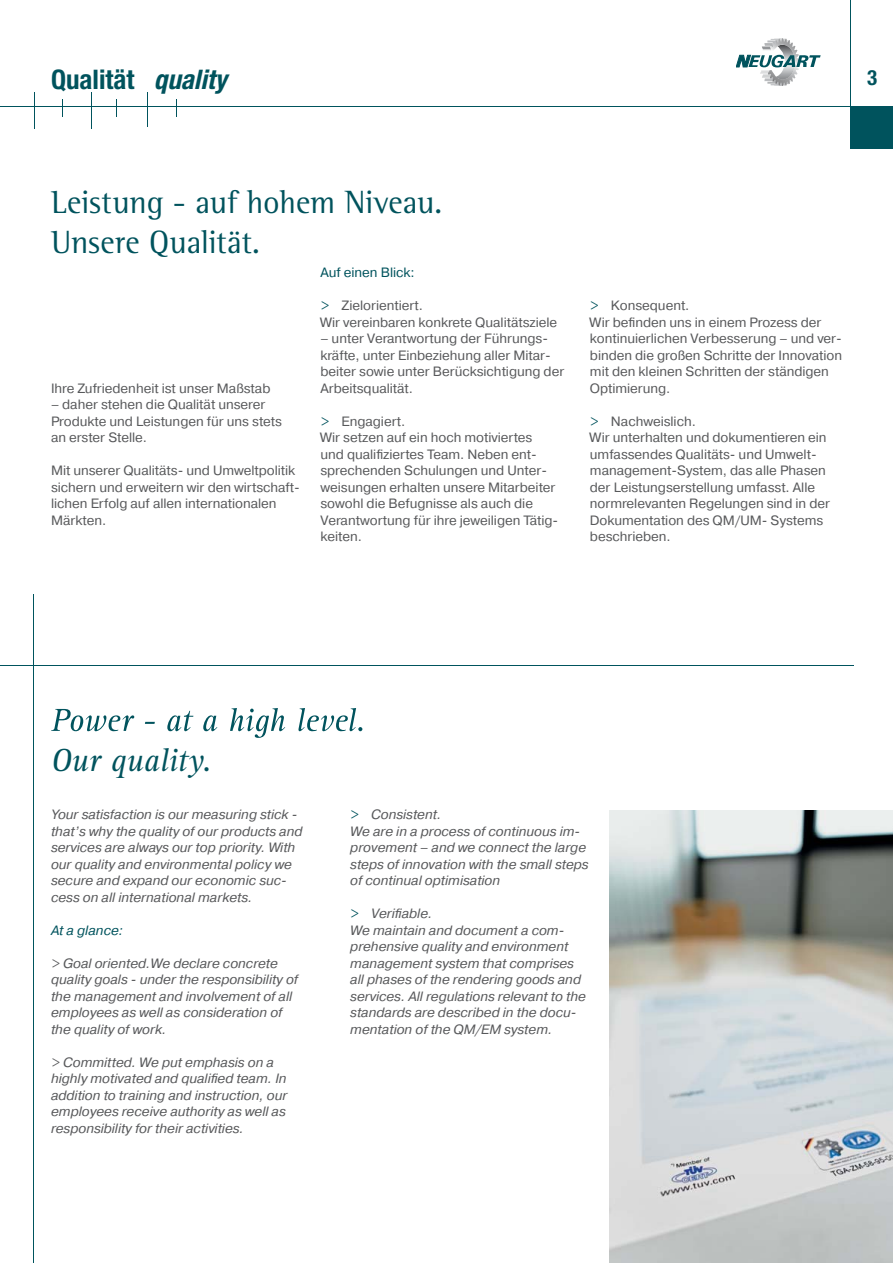
<style>
.page{position:relative;width:893px;height:1263px;background:#fff}
.page>*{position:absolute;margin:0;border:0;box-sizing:border-box;transform-origin:0 0}
.t1{font:33px/39.6px "Rotis Semi Serif";color:#00535d}
.t2{font:italic 33px "Rotis Serif";letter-spacing:-.005em;color:#00535d}
.t3{font:700 condensed 27px "Helvetica Neue LT Std";color:#00535d}
.t4{font:700 condensed 21px "Helvetica Neue LT Std";color:#00535d}
.t5{font:13.5px/16.5px "Pragmatica";letter-spacing:-.005em;color:#58595b}
.t6{font:italic 13.5px/16.5px "Pragmatica";letter-spacing:-.005em;color:#58595b}
.t7{font:13.5px "Pragmatica";letter-spacing:-.005em;color:#00535d}
.t8{font:italic 13.5px "Pragmatica";letter-spacing:-.005em;color:#00535d}
.s1{font-style:italic}
.s2{color:#00535d}
.s3{font-style:normal;color:#00535d}
</style>
<div class="page">
<hr style="left:0;top:106px;width:892px;height:1px;background:#00535d">
<svg style="left:736px;top:38px;width:84px;height:48px"></svg>
<hr style="left:850px;top:0;width:1px;height:149px;background:#00535d">
<div style="left:850px;top:106px;width:42px;height:43px;background:#00535d"></div>
<hr style="left:0;top:665px;width:853px;height:1px;background:#00535d">
<hr style="left:33px;top:594px;width:1px;height:669px;background:#00535d">
<hr style="left:34px;top:92px;width:1px;height:37px;background:#00535d">
<hr style="left:147px;top:92px;width:1px;height:35px;background:#00535d">
<hr style="left:91px;top:92px;width:1px;height:37px;background:#00535d">
<svg style="left:62px;top:100px;width:1px;height:17px"></svg>
<svg style="left:116px;top:100px;width:1px;height:17px"></svg>
<svg style="left:176px;top:100px;width:1px;height:17px"></svg>
<img style="left:609px;top:810px;width:283px;height:453px">
<svg style="left:51px;top:708px;width:193px;height:23px"></svg>
<p class="t3" style="left:51px;top:69px;width:177px">Qualität <span class="s1">quality</span></p>
<p class="t4" style="left:867px;top:70px;width:12px">3</p>
<p class="t1" style="left:51px;top:185px;width:392px">Leistung - auf hohem Niveau.<br>Unsere Qualität.</p>
<p class="t5" style="left:51px;top:381px;width:221px">Ihre Zufriedenheit ist unser Maßstab</p>
<p class="t5" style="left:51px;top:397px;width:232px">– daher stehen die Qualität unserer<br>Produkte und Leistungen für uns stets an erster Stelle.</p>
<p class="t5" style="left:51px;top:463px;width:250px">Mit unserer Qualitäts- und Umweltpolitik sichern und erweitern wir den wirtschaft&shy;lichen Erfolg auf allen internationalen Märkten.</p>
<p class="t7" style="left:320px;top:268px;width:96px">Auf einen Blick:</p>
<p class="t5" style="left:320px;top:298px;width:238px"><span class="s2">&gt;</span> Zielorientiert.<br>Wir vereinbaren konkrete Qualitätsziele</p>
<p class="t5" style="left:320px;top:331px;width:245px">– unter Verantwortung der Führungs&shy;kräfte, unter Einbeziehung aller Mitar&shy;beiter sowie unter Berücksichtigung der Arbeitsqualität.</p>
<p class="t5" style="left:320px;top:414px;width:239px"><span class="s2">&gt;</span> Engagiert.<br>Wir setzen auf ein hoch motiviertes und qualifiziertes Team. Neben ent&shy;sprechenden Schulungen und Unter&shy;weisungen erhalten unsere Mitarbeiter sowohl die Befugnisse als auch die<br>Verantwortung für ihre jeweiligen Tätig&shy;keiten.</p>
<p class="t5" style="left:590px;top:298px;width:254px"><span class="s2">&gt;</span> Konsequent.<br>Wir befinden uns in einem Prozess der kontinuierlichen Verbesserung – und ver&shy;binden die großen Schritte der Innovation mit den kleinen Schritten der ständigen<br>Optimierung.</p>
<p class="t5" style="left:590px;top:414px;width:241px"><span class="s2">&gt;</span> Nachweislich.<br>Wir unterhalten und dokumentieren ein umfassendes Qualitäts- und Umwelt&shy;management-System, das alle Phasen der Leistungserstellung umfasst. Alle normrelevanten Regelungen sind in der<br>Dokumentation des QM/UM- Systems beschrieben.</p>
<p class="t2" style="left:51px;top:748px;width:162px">Our quality.</p>
<p class="t6" style="left:51px;top:808px;width:253px">Your satisfaction is our measuring stick - that’s why the quality of our products and services are always our top priority. With our quality and environmental policy we secure and expand our economic suc&shy;cess on all international markets.</p>
<p class="t8" style="left:51px;top:925px;width:74px">At a glance:</p>
<p class="t6" style="left:51px;top:956px;width:249px">&gt; Goal oriented.We declare concrete quality goals - under the responsibility of the management and involvement of all employees as well as consideration of the quality of work.</p>
<p class="t6" style="left:51px;top:1055px;width:238px">&gt; Committed. We put emphasis on a highly motivated and qualified team. In addition to training and instruction, our employees receive authority as well as responsibility for their activities.</p>
<p class="t6" style="left:350px;top:808px;width:240px"><span class="s3">&gt;</span> Consistent.<br>We are in a process of continuous im&shy;provement – and we connect the large steps of innovation with the small steps of continual optimisation</p>
<p class="t6" style="left:350px;top:907px;width:237px"><span class="s3">&gt;</span> Verifiable.<br>We maintain and document a com&shy;prehensive quality and environment management system that comprises all phases of the rendering goods and services. All regulations relevant to the standards are described in the docu&shy;mentation of the QM/EM system.</p>
</div>
